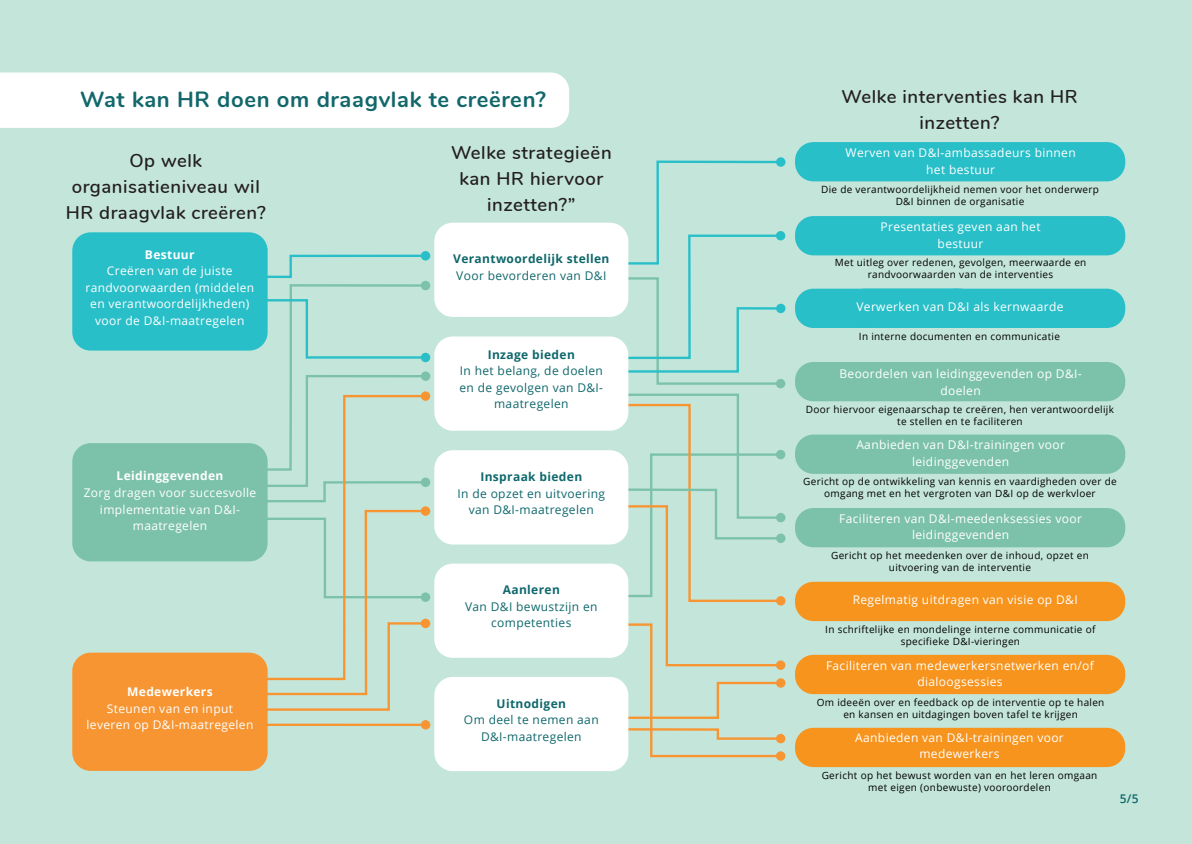
<style>
.page{position:relative;width:1192px;height:844px;background:#fff}
.page>*{position:absolute;margin:0;border:0;box-sizing:border-box;transform-origin:0 0}
.t1{font:700 22px "Nunito";letter-spacing:.03em;color:#12676a}
.t2{font:600 18.5px/26px "Nunito";letter-spacing:.03em;color:#231f20;text-align:center}
.t3{font:12px/16.5px "Open Sans";letter-spacing:.03em;color:#fff;text-align:center}
.t4{font:12px/16.5px "Open Sans";letter-spacing:.03em;color:#0f686d;text-align:center}
.t5{font:12px/16.5px "Open Sans";letter-spacing:.03em;color:#0f676b;text-align:center}
.t6{font:700 12px "Open Sans";letter-spacing:.03em;color:#fff}
.t7{font:700 12px "Open Sans";letter-spacing:.03em;color:#0f686d}
.t8{font:700 12px "Open Sans";letter-spacing:.03em;color:#10676a}
.t9{font:12px "Open Sans";letter-spacing:.03em;color:#10676a}
.t10{font:700 12px "Open Sans";letter-spacing:.03em;color:#0f676b}
.t11{font:600 12px "Open Sans";color:#0e696b}
.t12{font:10px/12px "Open Sans";letter-spacing:.03em;color:#000;text-align:center}
</style>
<div class="page">
<div style="left:0;top:0;width:1192px;height:843px;background:#c4e5da"></div>
<div style="left:776px;top:678px;width:9px;height:9px;background:#f79532;border-radius:50%"></div>
<div style="left:776px;top:449px;width:9px;height:10px;background:#7cc2aa;border-radius:50%"></div>
<div style="left:776px;top:751px;width:9px;height:9px;background:#f79532;border-radius:50%"></div>
<div style="left:776px;top:660px;width:9px;height:9px;background:#f79532;border-radius:50%"></div>
<div style="left:776px;top:596px;width:9px;height:9px;background:#f79532;border-radius:50%"></div>
<div style="left:776px;top:512px;width:9px;height:10px;background:#7cc2aa;border-radius:50%"></div>
<svg style="left:776px;top:157px;width:9px;height:10px"></svg>
<div style="left:776px;top:379px;width:9px;height:9px;background:#7cc2aa;border-radius:50%"></div>
<div style="left:776px;top:231px;width:9px;height:9px;background:#28bfc9;border-radius:50%"></div>
<svg style="left:421px;top:618px;width:9px;height:10px"></svg>
<div style="left:795px;top:142px;width:330px;height:39px;background:#28bfc8;border-radius:18px"></div>
<div style="left:795px;top:216px;width:330px;height:39px;background:#28bfc8;border-radius:18px"></div>
<div style="left:795px;top:288px;width:330px;height:40px;background:#28bfc8;border-radius:18px"></div>
<svg style="left:795px;top:288px;width:167px;height:40px"></svg>
<div style="left:795px;top:362px;width:330px;height:39px;background:#7cc2aa;border-radius:18px"></div>
<div style="left:795px;top:434px;width:330px;height:39px;background:#7cc2aa;border-radius:18px"></div>
<div style="left:795px;top:508px;width:330px;height:39px;background:#7cc2aa;border-radius:18px"></div>
<div style="left:795px;top:581px;width:330px;height:40px;background:#f7941d;border-radius:18px"></div>
<div style="left:795px;top:654px;width:330px;height:40px;background:#f7941d;border-radius:18px"></div>
<div style="left:795px;top:727px;width:330px;height:39px;background:#f7941d;border-radius:18px"></div>
<div style="left:0;top:72px;width:569px;height:56px;background:#fff"></div>
<div style="left:72px;top:232px;width:196px;height:118px;background:#28bfc8;border-radius:18px"></div>
<div style="left:72px;top:443px;width:196px;height:118px;background:#7cc2aa;border-radius:18px"></div>
<div style="left:72px;top:652px;width:196px;height:118px;background:#f79532;border-radius:18px"></div>
<svg style="left:421px;top:251px;width:9px;height:9px"></svg>
<div style="left:421px;top:477px;width:9px;height:10px;background:#7cc2aa;border-radius:50%"></div>
<div style="left:421px;top:371px;width:9px;height:10px;background:#7cc2aa;border-radius:50%"></div>
<div style="left:421px;top:281px;width:9px;height:9px;background:#7cc2aa;border-radius:50%"></div>
<div style="left:421px;top:592px;width:9px;height:9px;background:#7cc2aa;border-radius:50%"></div>
<div style="left:421px;top:506px;width:9px;height:9px;background:#f79532;border-radius:50%"></div>
<svg style="left:421px;top:391px;width:9px;height:10px"></svg>
<svg style="left:257px;top:253px;width:171px;height:458px"></svg>
<div style="left:421px;top:352px;width:9px;height:10px;background:#28bfc9;border-radius:50%"></div>
<svg style="left:617px;top:159px;width:166px;height:227px"></svg>
<div style="left:776px;top:303px;width:9px;height:10px;background:#28bfc9;border-radius:50%"></div>
<div style="left:776px;top:533px;width:9px;height:10px;background:#7cc2aa;border-radius:50%"></div>
<svg style="left:612px;top:392px;width:171px;height:366px"></svg>
<div style="left:776px;top:733px;width:9px;height:10px;background:#f79532;border-radius:50%"></div>
<div style="left:434px;top:223px;width:194px;height:94px;background:#fff;border-radius:18px"></div>
<div style="left:434px;top:336px;width:194px;height:94px;background:#fff;border-radius:18px"></div>
<div style="left:434px;top:450px;width:194px;height:94px;background:#fff;border-radius:18px"></div>
<div style="left:434px;top:563px;width:194px;height:94px;background:#fff;border-radius:18px"></div>
<div style="left:434px;top:676px;width:194px;height:95px;background:#fff;border-radius:18px"></div>
<hr style="left:260px;top:723px;width:166px;height:2px;background:#f79532">
<div style="left:421px;top:720px;width:9px;height:9px;background:#f79532;border-radius:50%"></div>
<h1 class="t1" style="left:80px;top:83px;width:467px">Wat kan HR doen om draagvlak te creëren?</h1>
<h2 class="t2" style="left:66px;top:146px;width:202px">Op welk organisatieniveau wil<br>HR draagvlak creëren?</h2>
<p class="t6" style="left:145px;top:245px;width:51px">Bestuur</p>
<p class="t3" style="left:85px;top:262px;width:170px">Creëren van de juiste randvoorwaarden (middelen en verantwoordelijkheden) voor de D&amp;I-maatregelen</p>
<p class="t6" style="left:117px;top:467px;width:108px">Leidinggevenden</p>
<p class="t3" style="left:84px;top:484px;width:174px">Zorg dragen voor succesvolle implementatie van D&amp;I&shy;maatregelen</p>
<p class="t6" style="left:127px;top:683px;width:87px">Medewerkers</p>
<p class="t3" style="left:87px;top:699px;width:168px">Steunen van en input leveren op D&amp;I-maatregelen</p>
<h2 class="t2" style="left:451px;top:138px;width:162px">Welke strategieën kan HR hiervoor inzetten?”</h2>
<p class="t8" style="left:453px;top:250px;width:158px">Verantwoordelijk stellen</p>
<p class="t9" style="left:456px;top:267px;width:152px">Voor bevorderen van D&amp;I</p>
<p class="t10" style="left:488px;top:346px;width:89px">Inzage bieden</p>
<p class="t5" style="left:460px;top:362px;width:145px">In het belang, de doelen en de gevolgen van D&amp;I&shy;maatregelen</p>
<p class="t7" style="left:480px;top:468px;width:103px">Inspraak bieden</p>
<p class="t4" style="left:457px;top:485px;width:149px">In de opzet en uitvoering van D&amp;I-maatregelen</p>
<p class="t7" style="left:503px;top:581px;width:59px">Aanleren</p>
<p class="t4" style="left:465px;top:597px;width:134px">Van D&amp;I bewustzijn en competenties</p>
<p class="t7" style="left:497px;top:694px;width:71px">Uitnodigen</p>
<p class="t4" style="left:464px;top:711px;width:136px">Om deel te nemen aan<br>D&amp;I-maatregelen</p>
<h2 class="t2" style="left:841px;top:82px;width:238px">Welke interventies kan HR inzetten?</h2>
<p class="t3" style="left:846px;top:144px;width:232px">Werven van D&amp;I-ambassadeurs binnen het bestuur</p>
<p class="t12" style="left:821px;top:183px;width:279px">Die de verantwoordelijkheid nemen voor het onderwerp<br>D&amp;I binnen de organisatie</p>
<p class="t3" style="left:880px;top:218px;width:162px">Presentaties geven aan het bestuur</p>
<p class="t12" style="left:835px;top:256px;width:253px">Met uitleg over redenen, gevolgen, meerwaarde en randvoorwaarden van de interventies</p>
<p class="t3" style="left:856px;top:298px;width:209px">Verwerken van D&amp;I als kernwaarde</p>
<p class="t12" style="left:859px;top:330px;width:203px">In interne documenten en communicatie</p>
<p class="t3" style="left:839px;top:365px;width:244px">Beoordelen van leidinggevenden op D&amp;I&shy;doelen</p>
<p class="t12" style="left:806px;top:403px;width:310px">Door hiervoor eigenaarschap te creëren, hen verantwoordelijk te stellen en te faciliteren</p>
<p class="t3" style="left:856px;top:436px;width:210px">Aanbieden van D&amp;I-trainingen voor leidinggevenden</p>
<p class="t12" style="left:803px;top:475px;width:315px">Gericht op de ontwikkeling van kennis en vaardigheden over de omgang met en het vergroten van D&amp;I op de werkvloer</p>
<p class="t3" style="left:839px;top:509px;width:244px">Faciliteren van D&amp;I-meedenksessies voor leidinggevenden</p>
<p class="t12" style="left:831px;top:549px;width:259px">Gericht op het meedenken over de inhoud, opzet en uitvoering van de interventie</p>
<p class="t3" style="left:853px;top:590px;width:227px">Regelmatig uitdragen van visie op D&amp;I</p>
<p class="t12" style="left:825px;top:622px;width:272px">In schriftelijke en mondelinge interne communicatie of specifieke D&amp;I-vieringen</p>
<p class="t3" style="left:826px;top:656px;width:269px">Faciliteren van medewerkersnetwerken en/of dialoogsessies</p>
<p class="t12" style="left:817px;top:695px;width:289px">Om ideeën over en feedback op de interventie op te halen en kansen en uitdagingen boven tafel te krijgen</p>
<p class="t3" style="left:855px;top:728px;width:210px">Aanbieden van D&amp;I-trainingen voor medewerkers</p>
<p class="t12" style="left:822px;top:769px;width:277px">Gericht op het bewust worden van en het leren omgaan met eigen (onbewuste) vooroordelen</p>
<p class="t11" style="left:1120px;top:790px;width:21px">5/5</p>
</div>
